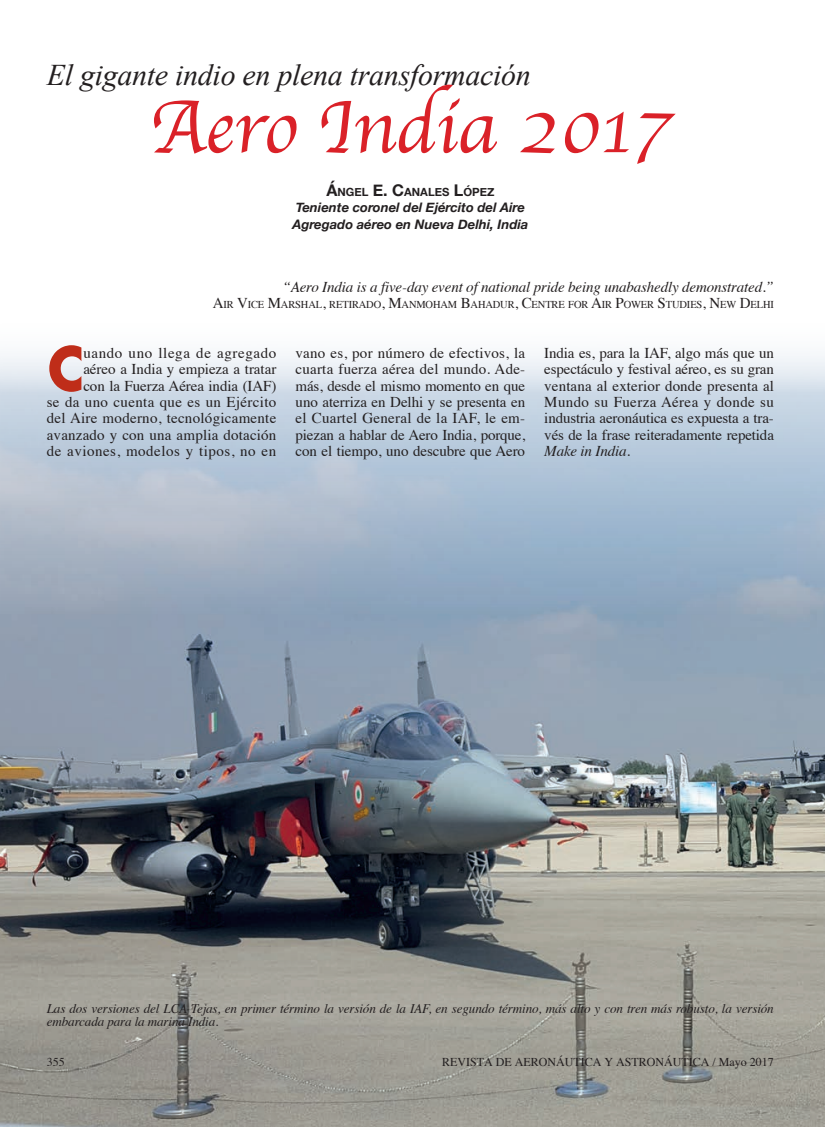
<style>
.page{position:relative;width:825px;height:1127px;background:#fff}
.page>*{position:absolute;margin:0;border:0;box-sizing:border-box;transform-origin:0 0}
.t1{font:78px "Apple Chancery";letter-spacing:-.01em;color:#da2128}
.t2{font:700 58.5px "Futura";color:#bf2d19;scale:.95 1}
.t3{font:italic 30px "Times New Roman";letter-spacing:-.01em;color:#231f20}
.t4{font:15px/16.5px "Times";color:#231f20;text-align:justify}
.t5{font:italic 15px "Times";letter-spacing:-.01em;color:#231f20}
.t6{font:italic 13.2px/13.5px "Times";letter-spacing:-.01em;color:#231f20}
.t7{font:italic 700 13.2px/16.5px "Helvetica Neue";color:#231f20}
.t8{font:12px "Times";color:#231f20}
.t9{font:700 11.25px "Helvetica Neue";color:#231f20}
.t10{font:10.5px "Times";letter-spacing:-.015em;color:#231f20}
.s1{font-size:16.2px}
.s2{font-size:15px}
.s3{font-style:italic}
</style>
<div class="page">
<img style="left:0;top:355px;width:825px;height:772px">
<h3 class="t3" style="left:47px;top:54px;width:486px">El gigante indio en plena transformación</h3>
<h1 class="t1" style="left:149px;top:65px;width:524px">Aero India 2017</h1>
<p class="t9" style="left:326px;top:183px;width:169px"><span class="s1">Á</span>NGEL <span class="s1">E. C</span>ANALES <span class="s1">L</span>ÓPEZ</p>
<p class="t7" style="left:292px;top:200px;width:238px">Teniente coronel del Ejército del Aire<br>Agregado aéreo en Nueva Delhi, India</p>
<p class="t5" style="left:283px;top:274px;width:493px">“Aero India is a five-day event of national pride being unabashedly demonstrated.”</p>
<p class="t10" style="left:213px;top:295px;width:563px"><span class="s2">A</span>IR <span class="s2">V</span>ICE <span class="s2">M</span>ARSHAL<span class="s2">,</span> RETIRADO<span class="s2">, M</span>ANMOHAM <span class="s2">B</span>AHADUR<span class="s2">, C</span>ENTRE FOR <span class="s2">A</span>IR <span class="s2">P</span>OWER <span class="s2">S</span>TUDIES<span class="s2">, N</span>EW <span class="s2">D</span>ELHI</p>
<h2 class="t2" style="left:47px;top:326px;width:41px">C</h2>
<p class="t4" style="left:47px;top:343px;width:231px;text-align:right">uando uno llega de agregado<br>aéreo a India y empieza a tratar<br>con la Fuerza Aérea india (IAF)<br>se da uno cuenta que es un Ejército del Aire moderno, tecnológicamente avanzado y con una amplia dotación de aviones, modelos y tipos, no en</p>
<p class="t4" style="left:296px;top:343px;width:231px">vano es, por número de efectivos, la cuarta fuerza aérea del mundo. Ade&shy;más, desde el mismo momento en que uno aterriza en Delhi y se presenta en el Cuartel General de la IAF, le em&shy;piezan a hablar de Aero India, porque, con el tiempo, uno descubre que Aero</p>
<p class="t4" style="left:544px;top:343px;width:231px">India es, para la IAF, algo más que un espectáculo y festival aéreo, es su gran ventana al exterior donde presenta al Mundo su Fuerza Aérea y donde su industria aeronáutica es expuesta a tra&shy;vés de la frase reiteradamente repetida <span class="s3">Make in India</span>.</p>
<p class="t6" style="left:47px;top:1001px;width:729px">Las dos versiones del LCA Tejas, en primer término la versión de la IAF, en segundo término, más alto y con tren más robusto, la versión embarcada para la marina India.</p>
<p class="t8" style="left:47px;top:1050px;width:19px">355</p>
<p class="t8" style="left:442px;top:1050px;width:333px">REVISTA DE AERONÁUTICA Y ASTRONÁUTICA / Mayo 2017</p>
<p class="t8" style="left:756px;top:1050px;width:19px">355</p>
</div>
